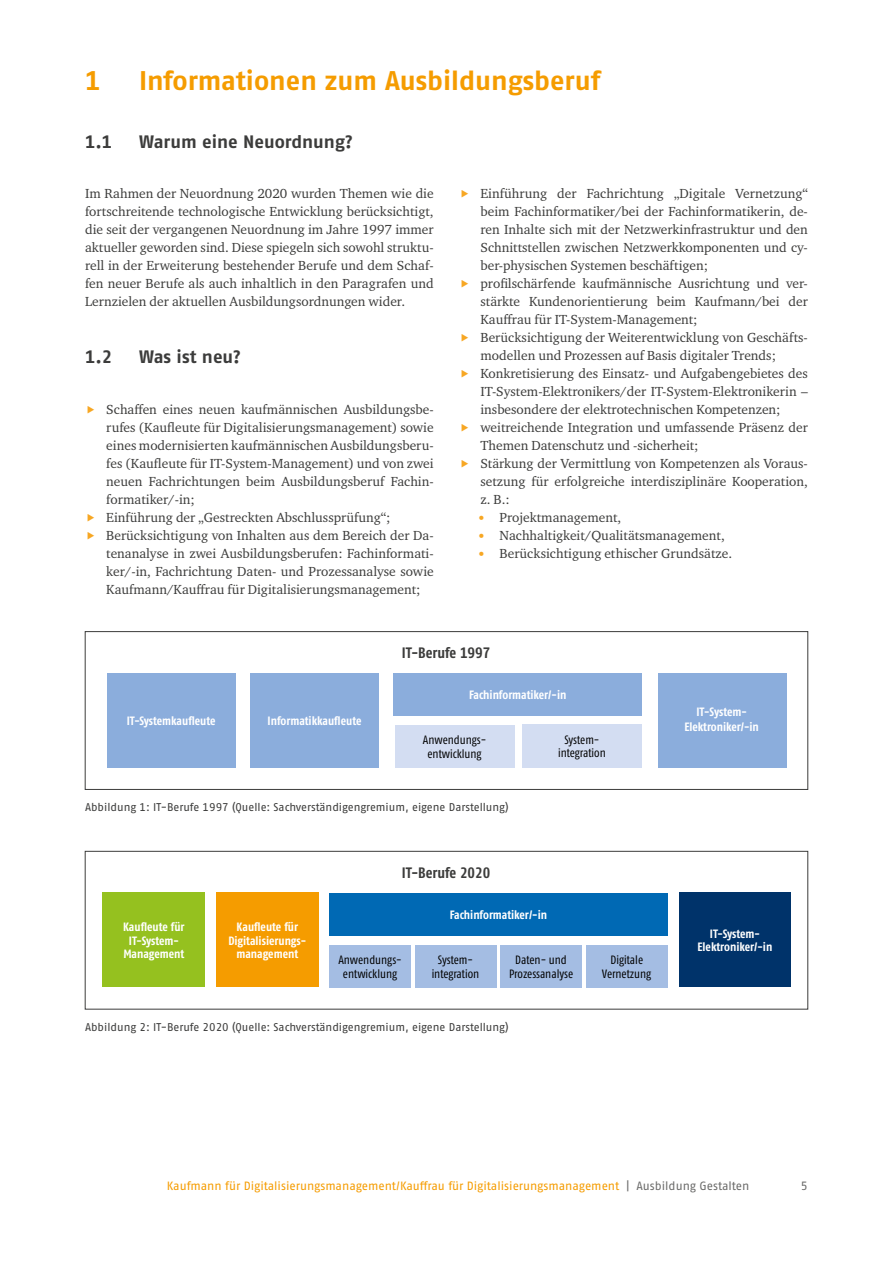
<style>
.page{position:relative;width:893px;height:1263px;background:#fff}
.page>*{position:absolute;margin:0;border:0;box-sizing:border-box;transform-origin:0 0}
.id579{font:700 27px "Fago Pro";color:#f59c00}
.id906{font:700 18px "Fago Pro";color:#3c3c3b}
.t1{font:700 condensed 15.15px "Fago Pro";color:#3c3c3b}
.id903{font:13.5px/18px "Charter ITC Pro";color:#3c3c3b;text-align:justify}
.id896{font:13.5px/18px "Charter ITC Pro";color:#3c3c3b;text-align:justify}
.id969{font:13.5px "Charter ITC Pro";color:#3c3c3b}
.t2{font:700 condensed 12.15px/13.6px "Fago Pro";letter-spacing:-.005em;color:#fff;text-align:center}
.t3{font:condensed 12.15px/13.6px "Fago Pro";letter-spacing:-.005em;color:#000;text-align:center}
.t4{font:12px "Fago Pro";letter-spacing:-.005em;color:#f59c00}
.t5{font:12px "Fago Pro";color:#6b6b6a}
.id9485{font:11.25px "Fago Pro";letter-spacing:-.005em;color:#3c3c3b}
.s1{font-family:"Frutiger LT Std";font-weight:300;font-size:12px;color:#f7a723}
.s2{color:#6b6b6a}
</style>
<div class="page">
<div style="left:85px;top:631px;width:723px;height:159px;border:1px solid #3c3c3b"></div>
<div style="left:107px;top:673px;width:128px;height:94px;background:#8baddc"></div>
<div style="left:250px;top:673px;width:129px;height:94px;background:#8baddc"></div>
<div style="left:658px;top:673px;width:128px;height:94px;background:#8baddc"></div>
<div style="left:394px;top:673px;width:248px;height:43px;background:#8baddc"></div>
<div style="left:395px;top:725px;width:120px;height:42px;background:#d3ddf2"></div>
<div style="left:522px;top:724px;width:120px;height:43px;background:#d3ddf2"></div>
<div style="left:85px;top:851px;width:723px;height:158px;border:1px solid #3c3c3b"></div>
<div style="left:102px;top:893px;width:103px;height:94px;background:#95c11f"></div>
<div style="left:216px;top:893px;width:103px;height:94px;background:#f59c00"></div>
<div style="left:679px;top:893px;width:112px;height:94px;background:#00336a"></div>
<div style="left:329px;top:893px;width:338px;height:42px;background:#0069b4"></div>
<div style="left:329px;top:944px;width:82px;height:43px;background:#a4bde3"></div>
<div style="left:415px;top:944px;width:81px;height:43px;background:#a4bde3"></div>
<div style="left:500px;top:944px;width:82px;height:43px;background:#a4bde3"></div>
<div style="left:586px;top:944px;width:81px;height:43px;background:#a4bde3"></div>
<h1 class="id579" style="left:85px;top:64px;width:17px">1</h1>
<h1 class="id579" style="left:139px;top:64px;width:463px">Informationen zum Ausbildungsberuf</h1>
<h2 class="id906" style="left:85px;top:131px;width:29px">1.1</h2>
<h2 class="id906" style="left:139px;top:131px;width:215px">Warum eine Neuordnung?</h2>
<p class="id896" style="left:85px;top:184px;width:350px">Im Rahmen der Neuordnung 2020 wurden Themen wie die fortschreitende technologische Entwicklung berücksichtigt, die seit der vergangenen Neuordnung im Jahre 1997 immer aktueller geworden sind. Diese spiegeln sich sowohl struktu&shy;rell in der Erweiterung bestehender Berufe und dem Schaf&shy;fen neuer Berufe als auch inhaltlich in den Paragrafen und Lernzielen der aktuellen Ausbildungsordnungen wider.</p>
<h2 class="id906" style="left:85px;top:345px;width:29px">1.2</h2>
<h2 class="id906" style="left:139px;top:345px;width:103px">Was ist neu?</h2>
<p class="id903" style="left:106px;top:400px;width:329px">Schaffen eines neuen kaufmännischen Ausbildungsbe&shy;rufes (Kaufleute für Digitalisierungsmanagement) sowie eines modernisierten kaufmännischen Ausbildungsberu&shy;fes (Kaufleute für IT-System-Management) und von zwei neuen Fachrichtungen beim Ausbildungsberuf Fachin&shy;formatiker/-in;</p>
<p class="id903" style="left:106px;top:508px;width:286px">Einführung der „Gestreckten Abschlussprüfung“;</p>
<p class="id903" style="left:106px;top:526px;width:329px">Berücksichtigung von Inhalten aus dem Bereich der Da&shy;tenanalyse in zwei Ausbildungsberufen: Fachinformati&shy;ker/-in, Fachrichtung Daten- und Prozessanalyse sowie Kaufmann/Kauffrau für Digitalisierungsmanagement;</p>
<p class="id903" style="left:480px;top:184px;width:329px">Einführung der Fachrichtung „Digitale Vernetzung“ beim Fachinformatiker/bei der Fachinformatikerin, de&shy;ren Inhalte sich mit der Netzwerkinfrastruktur und den Schnittstellen zwischen Netzwerkkomponenten und cy&shy;ber-physischen Systemen beschäftigen;</p>
<p class="id903" style="left:480px;top:274px;width:329px">profilschärfende kaufmännische Ausrichtung und ver&shy;stärkte Kundenorientierung beim Kaufmann/bei der Kauffrau für IT-System-Management;</p>
<p class="id903" style="left:480px;top:328px;width:329px">Berücksichtigung der Weiterentwicklung von Geschäfts&shy;modellen und Prozessen auf Basis digitaler Trends;</p>
<p class="id903" style="left:480px;top:364px;width:329px">Konkretisierung des Einsatz- und Aufgabengebietes des IT-System-Elektronikers/der IT-System-Elektronikerin – insbesondere der elektrotechnischen Kompetenzen;</p>
<p class="id903" style="left:480px;top:418px;width:329px">weitreichende Integration und umfassende Präsenz der<br>Themen Datenschutz und -sicherheit;</p>
<p class="id903" style="left:480px;top:454px;width:329px">Stärkung der Vermittlung von Kompetenzen als Voraus&shy;setzung für erfolgreiche interdisziplinäre Kooperation, z. B.:</p>
<p class="id969" style="left:478px;top:509px;width:144px"><span class="s1">•</span> Projektmanagement,</p>
<p class="id969" style="left:478px;top:527px;width:248px"><span class="s1">•</span> Nachhaltigkeit/Qualitätsmanagement,</p>
<p class="id969" style="left:478px;top:545px;width:255px"><span class="s1">•</span> Berücksichtigung ethischer Grundsätze.</p>
<p class="t1" style="left:402px;top:644px;width:90px">IT-Berufe 1997</p>
<p class="t2" style="left:469px;top:688px;width:99px">Fachinformatiker/-in</p>
<p class="t3" style="left:423px;top:733px;width:65px">Anwendungs&shy;entwicklung</p>
<p class="t3" style="left:558px;top:733px;width:49px">System&shy;integration</p>
<p class="t2" style="left:127px;top:714px;width:90px">IT-Systemkaufleute</p>
<p class="t2" style="left:268px;top:714px;width:95px">Informatikkaufleute</p>
<p class="t2" style="left:684px;top:705px;width:76px;line-height:14.5px">IT-System-<br>Elektroniker/-in</p>
<p class="id9485" style="left:85px;top:800px;width:425px">Abbildung 1: IT-Berufe 1997 (Quelle: Sachverständigengremium, eigene Darstellung)</p>
<p class="t1" style="left:402px;top:864px;width:90px">IT-Berufe 2020</p>
<p class="t2" style="left:450px;top:908px;width:99px">Fachinformatiker/-in</p>
<p class="t2" style="left:123px;top:920px;width:63px">Kaufleute für<br>IT-System-<br>Management</p>
<p class="t2" style="left:228px;top:920px;width:79px">Kaufleute für<br>Digitalisierungs&shy;management</p>
<p class="t2" style="left:697px;top:927px;width:76px">IT-System-<br>Elektroniker/-in</p>
<p class="t3" style="left:338px;top:953px;width:65px">Anwendungs&shy;entwicklung</p>
<p class="t3" style="left:432px;top:953px;width:49px">System&shy;integration</p>
<p class="t3" style="left:509px;top:953px;width:66px">Daten- und<br>Prozessanalyse</p>
<p class="t3" style="left:602px;top:953px;width:51px">Digitale<br>Vernetzung</p>
<p class="id9485" style="left:85px;top:1020px;width:425px">Abbildung 2: IT-Berufe 2020 (Quelle: Sachverständigengremium, eigene Darstellung)</p>
<p class="t4" style="left:167px;top:1178px;width:584px">Kaufmann für Digitalisierungsmanagement/Kauffrau für Digitalisierungsmanagement <span class="s2">| Ausbildung Gestalten</span></p>
<p class="t5" style="left:801px;top:1178px;width:8px">5</p>
</div>
